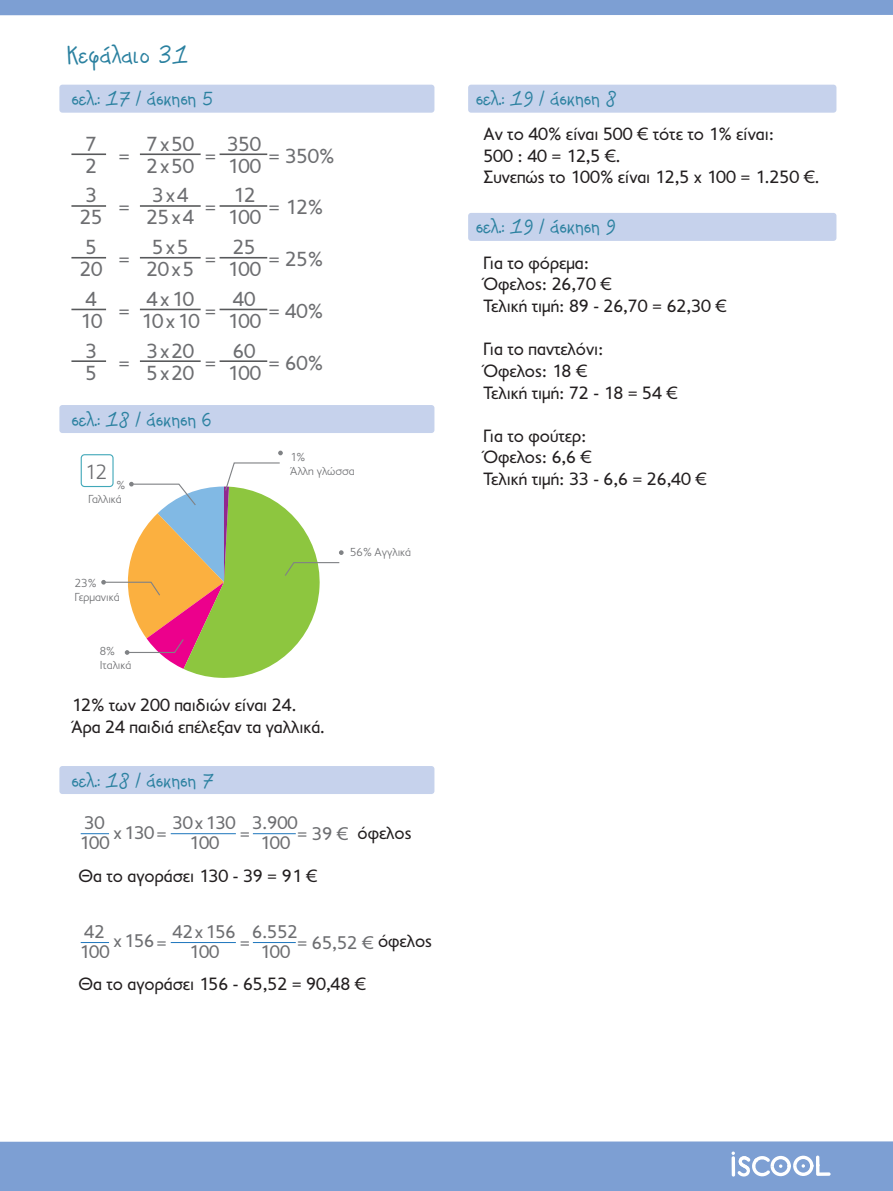
<style>
.page{position:relative;width:893px;height:1191px;background:#fff}
.page>*{position:absolute;margin:0;border:0;box-sizing:border-box;transform-origin:0 0}
.t1{font:27px "PF Kids Pro Grade Five";letter-spacing:.02em;color:#2b81a0}
.t2{font:21.6px "PF Kids Pro Grade Five";color:#2b81a0}
.t3{font:300 20.85px "PF Transport";color:#6d6e71}
.t4{font:20.55px/22px "PF Transport";color:#6d6e71}
.t5{font:20.55px/22px "PF Transport";letter-spacing:.105em;color:#6d6e71}
.t6{font:18.6px/19.8px "PF Transport";color:#6d6e71;text-align:center}
.t7{font:18px/21.6px "PF Transport";color:#231f20}
.t8{font:300 11.7px/14.1px "PF Transport";color:#6d6e71}
.s1{font-size:18.6px;color:#6d6e71}
.s2{font-size:18px;color:#231f20}
</style>
<div class="page">
<div style="left:59px;top:85px;width:375px;height:28px;background:#c6d2ec;border-radius:3px"></div>
<div style="left:0;top:1141px;width:893px;height:50px;background:#7d9fd3"></div>
<svg style="left:731px;top:1151px;width:100px;height:26px"></svg>
<div style="left:0;top:0;width:893px;height:15px;background:#7d9fd3"></div>
<div style="left:59px;top:405px;width:375px;height:28px;background:#c6d2ec;border-radius:3px"></div>
<div style="left:59px;top:766px;width:375px;height:28px;background:#c6d2ec;border-radius:3px"></div>
<div style="left:468px;top:85px;width:368px;height:28px;background:#c6d2ec;border-radius:3px"></div>
<div style="left:468px;top:213px;width:368px;height:28px;background:#c6d2ec;border-radius:3px"></div>
<hr style="left:71px;top:153px;width:35px;height:2px;background:#58595b">
<hr style="left:220px;top:153px;width:47px;height:2px;background:#58595b">
<hr style="left:140px;top:153px;width:61px;height:2px;background:#58595b">
<hr style="left:71px;top:205px;width:35px;height:2px;background:#58595b">
<hr style="left:220px;top:205px;width:47px;height:2px;background:#58595b">
<hr style="left:140px;top:205px;width:61px;height:2px;background:#58595b">
<hr style="left:71px;top:257px;width:35px;height:1px;background:#58595b">
<hr style="left:220px;top:257px;width:47px;height:1px;background:#58595b">
<hr style="left:140px;top:257px;width:61px;height:1px;background:#58595b">
<hr style="left:71px;top:309px;width:35px;height:1px;background:#58595b">
<hr style="left:220px;top:309px;width:47px;height:1px;background:#58595b">
<hr style="left:140px;top:309px;width:61px;height:1px;background:#58595b">
<hr style="left:71px;top:360px;width:35px;height:2px;background:#58595b">
<hr style="left:220px;top:360px;width:47px;height:2px;background:#58595b">
<hr style="left:140px;top:360px;width:61px;height:2px;background:#58595b">
<svg style="left:278px;top:450px;width:5px;height:5px"></svg>
<div style="left:81px;top:454px;width:33px;height:33px;border:1px solid #41a8b9;border-radius:3px"></div>
<svg style="left:101px;top:462px;width:243px;height:216px"></svg>
<svg style="left:81px;top:833px;width:28px;height:1px"></svg>
<hr style="left:253px;top:833px;width:43px;height:1px;background:#1c75bc">
<hr style="left:171px;top:833px;width:65px;height:1px;background:#1c75bc">
<svg style="left:81px;top:942px;width:28px;height:1px"></svg>
<hr style="left:253px;top:942px;width:43px;height:1px;background:#1c75bc">
<hr style="left:171px;top:942px;width:65px;height:1px;background:#1c75bc">
<h1 class="t1" style="left:66px;top:33px;width:123px">Κεφάλαιο 31</h1>
<p class="t2" style="left:71px;top:81px;width:143px">σελ.: 17 / άσκηση 5</p>
<p class="t4" style="left:86px;top:133px;width:13px">7<br>2</p>
<p class="t4" style="left:119px;top:145px;width:13px">=</p>
<p class="t5" style="left:147px;top:133px;width:49px">7x50<br>2x50</p>
<p class="t4" style="left:227px;top:133px;width:36px">350<br>100</p>
<p class="t4" style="left:205px;top:145px;width:13px">=</p>
<p class="t4" style="left:269px;top:145px;width:67px">= 350%</p>
<p class="t4" style="left:80px;top:184px;width:24px">3<br>25</p>
<p class="t4" style="left:119px;top:196px;width:13px">=</p>
<p class="t4" style="left:147px;top:184px;width:49px">3x4<br>25x4</p>
<p class="t4" style="left:227px;top:184px;width:36px">12<br>100</p>
<p class="t4" style="left:205px;top:196px;width:13px">=</p>
<p class="t4" style="left:269px;top:196px;width:56px">= 12%</p>
<p class="t4" style="left:80px;top:236px;width:24px">5<br>20</p>
<p class="t4" style="left:119px;top:248px;width:13px">=</p>
<p class="t4" style="left:147px;top:236px;width:49px">5x5<br>20x5</p>
<p class="t4" style="left:227px;top:236px;width:36px">25<br>100</p>
<p class="t4" style="left:205px;top:248px;width:13px">=</p>
<p class="t4" style="left:269px;top:248px;width:56px">= 25%</p>
<p class="t4" style="left:80px;top:288px;width:24px">4<br>10</p>
<p class="t4" style="left:119px;top:300px;width:13px">=</p>
<p class="t5" style="left:141px;top:288px;width:61px">4x10<br>10x10</p>
<p class="t4" style="left:227px;top:288px;width:36px">40<br>100</p>
<p class="t4" style="left:205px;top:300px;width:13px">=</p>
<p class="t4" style="left:269px;top:300px;width:56px">= 40%</p>
<p class="t4" style="left:86px;top:340px;width:13px">3<br>5</p>
<p class="t4" style="left:119px;top:352px;width:13px">=</p>
<p class="t5" style="left:147px;top:340px;width:49px">3x20<br>5x20</p>
<p class="t4" style="left:227px;top:340px;width:36px">60<br>100</p>
<p class="t4" style="left:205px;top:352px;width:13px">=</p>
<p class="t4" style="left:269px;top:352px;width:56px">= 60%</p>
<p class="t2" style="left:71px;top:401px;width:142px">σελ.: 18 / άσκηση 6</p>
<p class="t3" style="left:85px;top:460px;width:24px">12</p>
<p class="t8" style="left:88px;top:478px;width:38px;text-indent:28px">%<br>Γαλλικά</p>
<p class="t8" style="left:75px;top:576px;width:46px">23%<br>Γερµανικά</p>
<p class="t8" style="left:100px;top:644px;width:33px">8%<br>Ιταλικά</p>
<p class="t8" style="left:290px;top:450px;width:66px">1%<br>Άλλη γλώσσα</p>
<p class="t8" style="left:350px;top:545px;width:62px">56% Αγγλικά</p>
<p class="t7" style="left:71px;top:694px;width:255px">12% των 200 παιδιών είναι 24.<br>Άρα 24 παιδιά επέλεξαν τα γαλλικά.</p>
<p class="t2" style="left:71px;top:762px;width:144px">σελ.: 18 / άσκηση 7</p>
<p class="t6" style="left:79px;top:813px;width:32px;text-align:left">30<br>100</p>
<p class="t6" style="left:252px;top:813px;width:47px">3.900<br>100</p>
<p class="t6" style="left:172px;top:813px;width:65px">30x130<br>100</p>
<p class="t6" style="left:113px;top:822px;width:55px">x130=</p>
<p class="t6" style="left:240px;top:823px;width:12px">=</p>
<p class="t7" style="left:297px;top:821px;width:116px"><span class="s1">= 39 €</span> όφελος</p>
<p class="t7" style="left:78px;top:865px;width:240px">Θα το αγοράσει 130 - 39 = 91 €</p>
<p class="t6" style="left:79px;top:921px;width:32px;text-align:left">42<br>100</p>
<p class="t6" style="left:252px;top:921px;width:47px">6.552<br>100</p>
<p class="t6" style="left:172px;top:921px;width:65px">42x156<br>100</p>
<p class="t6" style="left:113px;top:931px;width:55px">x156=</p>
<p class="t6" style="left:240px;top:932px;width:12px">=</p>
<p class="t6" style="left:297px;top:932px;width:136px">= 65,52 € <span class="s2">όφελος</span></p>
<p class="t7" style="left:78px;top:973px;width:289px">Θα το αγοράσει 156 - 65,52 = 90,48 €</p>
<p class="t2" style="left:476px;top:81px;width:143px">σελ.: 19 / άσκηση 8</p>
<p class="t7" style="left:483px;top:123px;width:337px">Αν το 40% είναι 500 € τότε το 1% είναι:<br>500 : 40 = 12,5 €.<br>Συνεπώς το 100% είναι 12,5 χ 100 = 1.250 €.</p>
<p class="t2" style="left:476px;top:209px;width:142px">σελ.: 19 / άσκηση 9</p>
<p class="t7" style="left:483px;top:252px;width:244px">Για το φόρεµα:<br>Όφελος: 26,70 €<br>Τελική τιµή: 89 - 26,70 = 62,30 €</p>
<p class="t7" style="left:483px;top:338px;width:196px">Για το παντελόνι:<br>Όφελος: 18 €<br>Τελική τιµή: 72 - 18 = 54 €</p>
<p class="t7" style="left:483px;top:425px;width:225px">Για το φούτερ:<br>Όφελος: 6,6 €<br>Τελική τιµή: 33 - 6,6 = 26,40 €</p>
</div>
